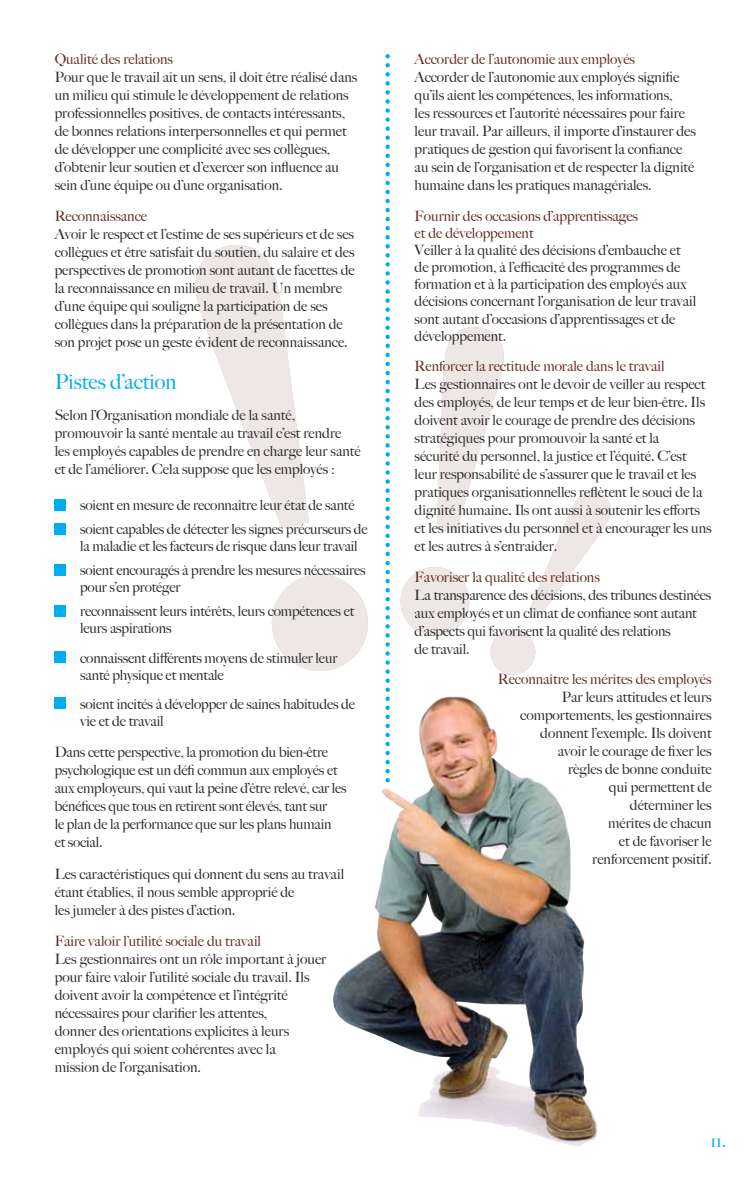
<style>
.page{position:relative;width:756px;height:1188px;background:#fff}
.page>*{position:absolute;margin:0;border:0;box-sizing:border-box;transform-origin:0 0}
.t1{font:500 21px "Big Caslon";color:#00aeef}
.t2{font:500 18px "Big Caslon";color:#00aeef}
.t3{font:500 14.25px/18px "Big Caslon";color:#2e2e2f}
.t4{font:500 14.25px/17.1px "Big Caslon";color:#672e27}
</style>
<div class="page">
<img style="left:333px;top:699px;width:265px;height:447px">
<svg style="left:195px;top:245px;width:173px;height:426px"></svg>
<svg style="left:400px;top:326px;width:211px;height:349px"></svg>
<div style="left:55px;top:499px;width:11px;height:11px;background:#00aeef"></div>
<div style="left:55px;top:523px;width:11px;height:11px;background:#00aeef"></div>
<div style="left:55px;top:564px;width:11px;height:11px;background:#00aeef"></div>
<div style="left:55px;top:605px;width:11px;height:11px;background:#00aeef"></div>
<div style="left:55px;top:651px;width:11px;height:12px;background:#00aeef"></div>
<div style="left:55px;top:698px;width:11px;height:11px;background:#00aeef"></div>
<svg style="left:385px;top:65px;width:5px;height:716px"></svg>
<p class="t4" style="left:55px;top:51px;width:120px">Qualité des relations</p>
<p class="t3" style="left:55px;top:69px;width:304px">Pour que le travail ait un sens, il doit être réalisé dans un milieu qui stimule le développement de relations professionnelles positives, de contacts intéressants, de bonnes relations interpersonnelles et qui permet de développer une complicité avec ses collègues, d’obtenir leur soutien et d’exercer son influence au sein d’une équipe ou d’une organisation.</p>
<p class="t4" style="left:55px;top:208px;width:94px">Reconnaissance</p>
<p class="t3" style="left:55px;top:225px;width:302px">Avoir le respect et l’estime de ses supérieurs et de ses collègues et être satisfait du soutien, du salaire et des perspectives de promotion sont autant de facettes de la reconnaissance en milieu de travail. Un membre d’une équipe qui souligne la participation de ses collègues dans la préparation de la présentation de son projet pose un geste évident de reconnaissance.</p>
<h1 class="t1" style="left:55px;top:369px;width:123px">Pistes d’action</h1>
<p class="t3" style="left:55px;top:407px;width:307px">Selon l’Organisation mondiale de la santé, promouvoir la santé mentale au travail c’est rendre<br>les employés capables de prendre en charge leur santé et de l’améliorer. Cela suppose que les employés :</p>
<p class="t3" style="left:80px;top:494px;width:289px;line-height:23.9px">soient en mesure de reconnaître leur état de santé soient capables de détecter les signes précurseurs de</p>
<p class="t3" style="left:80px;top:535px;width:287px;line-height:23.9px">la maladie et les facteurs de risque dans leur travail soient encouragés à prendre les mesures nécessaires</p>
<p class="t3" style="left:80px;top:576px;width:276px;line-height:23.9px">pour s’en protéger<br>reconnaissent leurs intérêts, leurs compétences et</p>
<p class="t3" style="left:80px;top:614px;width:259px;line-height:29.2px">leurs aspirations<br>connaissent différents moyens de stimuler leur</p>
<p class="t3" style="left:80px;top:660px;width:276px;line-height:29.2px">santé physique et mentale<br>soient incités à développer de saines habitudes de</p>
<p class="t3" style="left:80px;top:712px;width:85px">vie et de travail</p>
<p class="t3" style="left:55px;top:744px;width:293px">Dans cette perspective, la promotion du bien-être psychologique est un défi commun aux employés et aux employeurs, qui vaut la peine d’être relevé, car les bénéfices que tous en retirent sont élevés, tant sur<br>le plan de la performance que sur les plans humain<br>et social.</p>
<p class="t3" style="left:55px;top:865px;width:291px">Les caractéristiques qui donnent du sens au travail étant établies, il nous semble approprié de<br>les jumeler à des pistes d’action.</p>
<p class="t4" style="left:55px;top:932px;width:208px">Faire valoir l’utilité sociale du travail</p>
<p class="t3" style="left:55px;top:950px;width:273px">Les gestionnaires ont un rôle important à jouer pour faire valoir l’utilité sociale du travail. Ils doivent avoir la compétence et l’intégrité nécessaires pour clarifier les attentes,<br>donner des orientations explicites à leurs employés qui soient cohérentes avec la<br>mission de l’organisation.</p>
<p class="t4" style="left:415px;top:51px;width:222px">Accorder de l’autonomie aux employés</p>
<p class="t3" style="left:415px;top:69px;width:283px">Accorder de l’autonomie aux employés signifie qu’ils aient les compétences, les informations,<br>les ressources et l’autorité nécessaires pour faire leur travail. Par ailleurs, il importe d’instaurer des pratiques de gestion qui favorisent la confiance au sein de l’organisation et de respecter la dignité humaine dans les pratiques managériales.</p>
<p class="t4" style="left:415px;top:208px;width:225px">Fournir des occasions d’apprentissages et de développement</p>
<p class="t3" style="left:415px;top:242px;width:283px;line-height:17.1px">Veiller à la qualité des décisions d’embauche et de promotion, à l’efficacité des programmes de formation et à la participation des employés aux décisions concernant l’organisation de leur travail sont autant d’occasions d’apprentissages et de développement.</p>
<p class="t4" style="left:415px;top:358px;width:252px">Renforcer la rectitude morale dans le travail</p>
<p class="t3" style="left:415px;top:375px;width:298px">Les gestionnaires ont le devoir de veiller au respect des employés, de leur temps et de leur bien-être. Ils doivent avoir le courage de prendre des décisions stratégiques pour promouvoir la santé et la<br>sécurité du personnel, la justice et l’équité. C’est leur responsabilité de s’assurer que le travail et les pratiques organisationnelles reflètent le souci de la dignité humaine. Ils ont aussi à soutenir les efforts et les initiatives du personnel et à encourager les uns et les autres à s’entraider.</p>
<p class="t4" style="left:415px;top:568px;width:187px">Favoriser la qualité des relations</p>
<p class="t3" style="left:415px;top:586px;width:298px">La transparence des décisions, des tribunes destinées aux employés et un climat de confiance sont autant d’aspects qui favorisent la qualité des relations<br>de travail.</p>
<p class="t4" style="left:498px;top:671px;width:215px">Reconnaître les mérites des employés</p>
<p class="t3" style="left:520px;top:689px;width:193px;text-align:right">Par leurs attitudes et leurs comportements, les gestionnaires donnent l’exemple. Ils doivent avoir le courage de fixer les<br>règles de bonne conduite<br>qui permettent de<br>déterminer les<br>mérites de chacun<br>et de favoriser le<br>renforcement positif.</p>
<p class="t2" style="left:710px;top:1130px;width:17px">11.</p>
</div>
